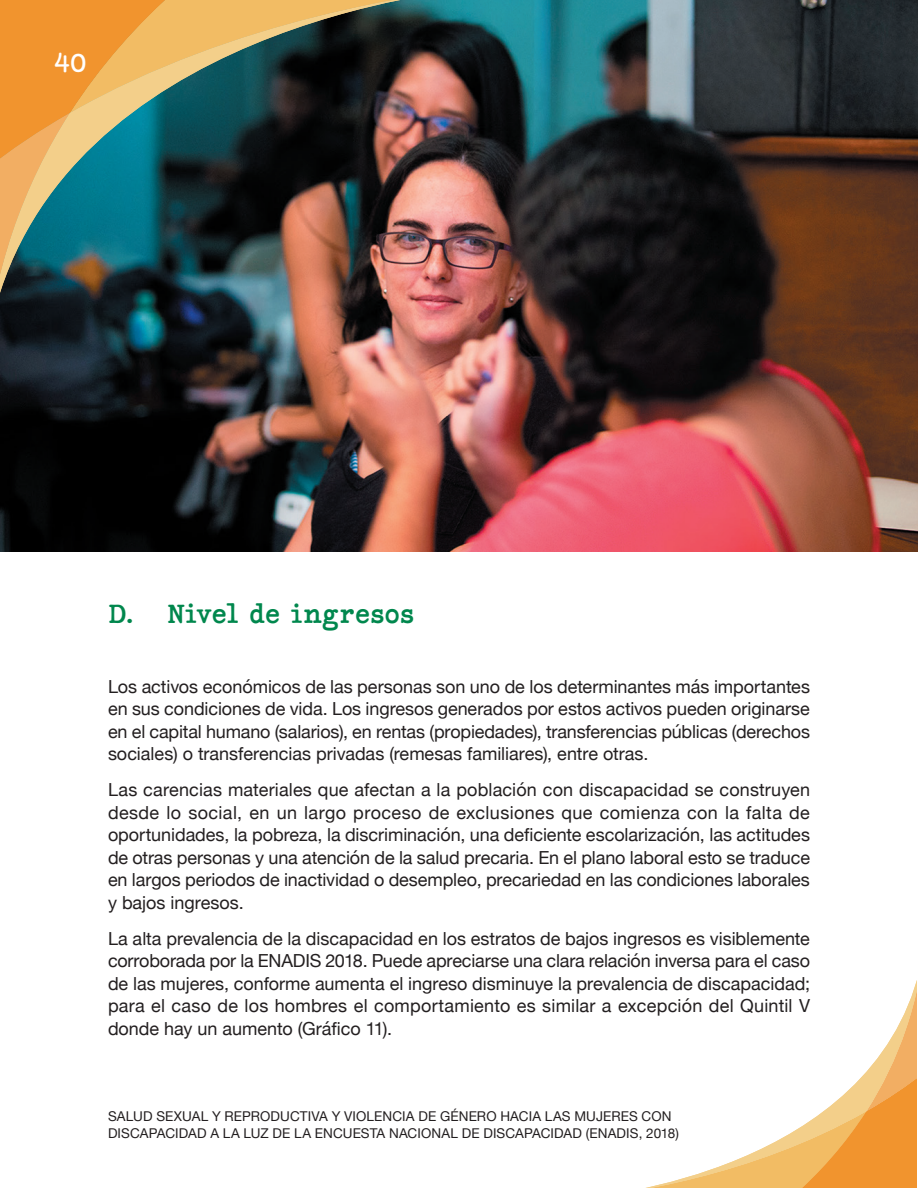
<style>
.page{position:relative;width:918px;height:1188px;background:#fff}
.page>*{position:absolute;margin:0;border:0;box-sizing:border-box;transform-origin:0 0}
.t1{font:27px "Coronette";color:#00874d}
.t2{font:27px "Coronette";color:#fff}
.t3{font:18px/22.5px "Helvetica Neue";color:#231f20;text-align:justify}
.t4{font:13.5px/16.5px "Helvetica Neue";letter-spacing:.01em;color:#231f20}
</style>
<div class="page">
<img style="left:0;top:0;width:918px;height:551px">
<svg style="left:471px;top:0;width:11px;height:113px"></svg>
<svg style="left:0;top:374px;width:179px;height:8px"></svg>
<img style="left:0;top:0;width:471px;height:374px">
<svg style="left:646px;top:980px;width:271px;height:208px"></svg>
<h1 class="t2" style="left:54px;top:47px;width:34px">40</h1>
<h1 class="t1" style="left:108px;top:597px;width:308px">D. Nivel de ingresos</h1>
<p class="t3" style="left:108px;top:676px;width:704px">Los activos económicos de las personas son uno de los determinantes más importantes en sus condiciones de vida. Los ingresos generados por estos activos pueden originarse en el capital humano (salarios), en rentas (propiedades), transferencias públicas (derechos sociales) o transferencias privadas (remesas familiares), entre otras.</p>
<p class="t3" style="left:108px;top:780px;width:704px">Las carencias materiales que afectan a la población con discapacidad se construyen desde lo social, en un largo proceso de exclusiones que comienza con la falta de oportunidades, la pobreza, la discriminación, una deficiente escolarización, las actitudes de otras personas y una atención de la salud precaria. En el plano laboral esto se traduce en largos periodos de inactividad o desempleo, precariedad en las condiciones laborales y bajos ingresos.</p>
<p class="t3" style="left:108px;top:928px;width:704px">La alta prevalencia de la discapacidad en los estratos de bajos ingresos es visiblemente corroborada por la ENADIS 2018. Puede apreciarse una clara relación inversa para el caso de las mujeres, conforme aumenta el ingreso disminuye la prevalencia de discapacidad; para el caso de los hombres el comportamiento es similar a excepción del Quintil V donde hay un aumento (Gráfico 11).</p>
<p class="t4" style="left:108px;top:1109px;width:572px">SALUD SEXUAL Y REPRODUCTIVA Y VIOLENCIA DE GÉNERO HACIA LAS MUJERES CON<br>DISCAPACIDAD A LA LUZ DE LA ENCUESTA NACIONAL DE DISCAPACIDAD (ENADIS, 2018)</p>
</div>
